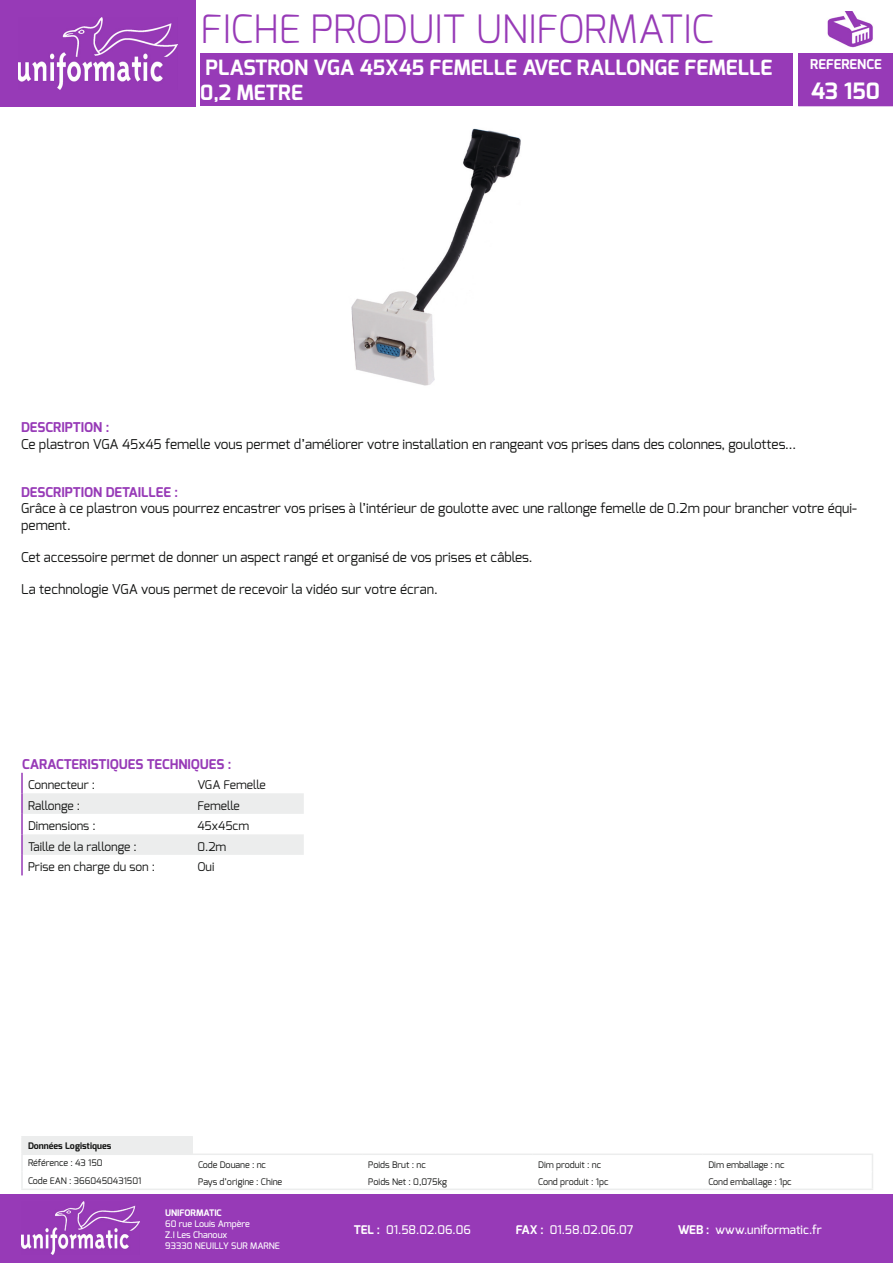
<style>
.page{position:relative;width:893px;height:1263px;background:#fff}
.page>*{position:absolute;margin:0;border:0;box-sizing:border-box;transform-origin:0 0}
.t1{font:300 39px "Exo";color:#973ab7}
.t2{font:700 22.5px "Exo";color:#fff}
.t3{font:700 21px/25.2px "Exo";color:#fff}
.t4{font:13.5px/16.2px "Exo";color:#131413}
.t5{font:700 13.5px "Exo";color:#973ab7}
.t6{font:700 13.5px "Exo";color:#fff}
.t7{font:12px "Exo";color:#131413}
.t8{font:500 12px "Exo";color:#fff}
.t9{font:9px "Exo";color:#131413}
.t10{font:500 9px/10.8px "Exo";color:#fff}
.t11{font:700 9px "Exo";color:#131413}
.t12{font:700 9px "Exo";color:#fff}
.s1{font-weight:700}
</style>
<div class="page">
<div style="left:0;top:1195px;width:893px;height:68px;background:#973ab7"></div>
<img style="left:21px;top:1201px;width:118px;height:53px">
<svg style="left:23px;top:793px;width:281px;height:62px"></svg>
<hr style="left:21px;top:773px;width:2px;height:20px;background:#973ab7">
<hr style="left:21px;top:793px;width:2px;height:21px;background:#973ab7">
<hr style="left:21px;top:814px;width:2px;height:20px;background:#973ab7">
<hr style="left:21px;top:834px;width:2px;height:21px;background:#973ab7">
<hr style="left:21px;top:855px;width:2px;height:20px;background:#973ab7">
<div style="left:0;top:0;width:196px;height:106px;background:#973ab7"></div>
<img style="left:18px;top:17px;width:160px;height:73px">
<img style="left:827px;top:11px;width:46px;height:37px">
<div style="left:798px;top:54px;width:95px;height:52px;background:#973ab7"></div>
<div style="left:200px;top:54px;width:593px;height:52px;background:#973ab7"></div>
<hr style="left:21px;top:1188px;width:171px;height:2px;background:#eceded">
<hr style="left:192px;top:1188px;width:170px;height:2px;background:#eceded">
<hr style="left:362px;top:1188px;width:170px;height:2px;background:#eceded">
<hr style="left:532px;top:1188px;width:170px;height:2px;background:#eceded">
<hr style="left:702px;top:1188px;width:171px;height:2px;background:#eceded">
<hr style="left:21px;top:1136px;width:172px;height:1px;background:#eceded">
<svg style="left:21px;top:1137px;width:852px;height:52px"></svg>
<hr style="left:21px;top:1153px;width:171px;height:2px;background:#eceded">
<img style="left:351px;top:128px;width:170px;height:258px">
<h1 class="t1" style="left:200px;top:3px;width:515px">FICHE PRODUIT UNIFORMATIC</h1>
<h3 class="t3" style="left:200px;top:55px;width:573px">PLASTRON VGA 45X45 FEMELLE AVEC RALLONGE FEMELLE<br>0,2 METRE</h3>
<p class="t6" style="left:810px;top:56px;width:73px">REFERENCE</p>
<h2 class="t2" style="left:811px;top:77px;width:70px">43 150</h2>
<p class="t5" style="left:21px;top:419px;width:90px">DESCRIPTION :</p>
<p class="t4" style="left:21px;top:435px;width:776px">Ce plastron VGA 45x45 femelle vous permet d’améliorer votre installation en rangeant vos prises dans des colonnes, goulottes…</p>
<p class="t5" style="left:21px;top:484px;width:158px">DESCRIPTION DETAILLEE :</p>
<p class="t4" style="left:21px;top:500px;width:837px">Grâce à ce plastron vous pourrez encastrer vos prises à l’intérieur de goulotte avec une rallonge femelle de 0.2m pour brancher votre équi&shy;pement.</p>
<p class="t4" style="left:21px;top:549px;width:513px">Cet accessoire permet de donner un aspect rangé et organisé de vos prises et câbles.</p>
<p class="t4" style="left:21px;top:581px;width:418px">La technologie VGA vous permet de recevoir la vidéo sur votre écran.</p>
<p class="t5" style="left:22px;top:755px;width:211px">CARACTERISTIQUES TECHNIQUES :</p>
<p class="t7" style="left:28px;top:777px;width:69px">Connecteur :</p>
<p class="t7" style="left:197px;top:777px;width:70px">VGA Femelle</p>
<p class="t7" style="left:28px;top:797px;width:54px">Rallonge :</p>
<p class="t7" style="left:197px;top:797px;width:44px">Femelle</p>
<p class="t7" style="left:28px;top:818px;width:69px">Dimensions :</p>
<p class="t7" style="left:197px;top:818px;width:54px">45x45cm</p>
<p class="t7" style="left:28px;top:839px;width:110px">Taille de la rallonge :</p>
<p class="t7" style="left:197px;top:839px;width:30px">0.2m</p>
<p class="t7" style="left:28px;top:859px;width:129px">Prise en charge du son :</p>
<p class="t7" style="left:197px;top:859px;width:19px">Oui</p>
<p class="t11" style="left:28px;top:1140px;width:85px">Données Logistiques</p>
<p class="t9" style="left:28px;top:1157px;width:76px">Référence : 43 150</p>
<p class="t9" style="left:198px;top:1158px;width:69px">Code Douane : nc</p>
<p class="t9" style="left:368px;top:1158px;width:59px">Poids Brut : nc</p>
<p class="t9" style="left:538px;top:1158px;width:64px">Dim produit : nc</p>
<p class="t9" style="left:708px;top:1158px;width:78px">Dim emballage : nc</p>
<p class="t9" style="left:28px;top:1175px;width:115px">Code EAN : 3660450431501</p>
<p class="t9" style="left:198px;top:1176px;width:86px">Pays d’origine : Chine</p>
<p class="t9" style="left:368px;top:1176px;width:80px">Poids Net : 0,075kg</p>
<p class="t9" style="left:538px;top:1176px;width:72px">Cond produit : 1pc</p>
<p class="t9" style="left:708px;top:1176px;width:85px">Cond emballage : 1pc</p>
<p class="t8" style="left:354px;top:1222px;width:119px"><span class="s1">TEL :</span> 01.58.02.06.06</p>
<p class="t8" style="left:516px;top:1222px;width:119px"><span class="s1">FAX :</span> 01.58.02.06.07</p>
<p class="t8" style="left:678px;top:1222px;width:145px"><span class="s1">WEB :</span> www.uniformatic.fr</p>
<p class="t12" style="left:165px;top:1207px;width:58px">UNIFORMATIC</p>
<p class="t10" style="left:165px;top:1218px;width:116px">60 rue Louis Ampère<br>Z.I Les Chanoux<br>93330 NEUILLY SUR MARNE</p>
</div>
